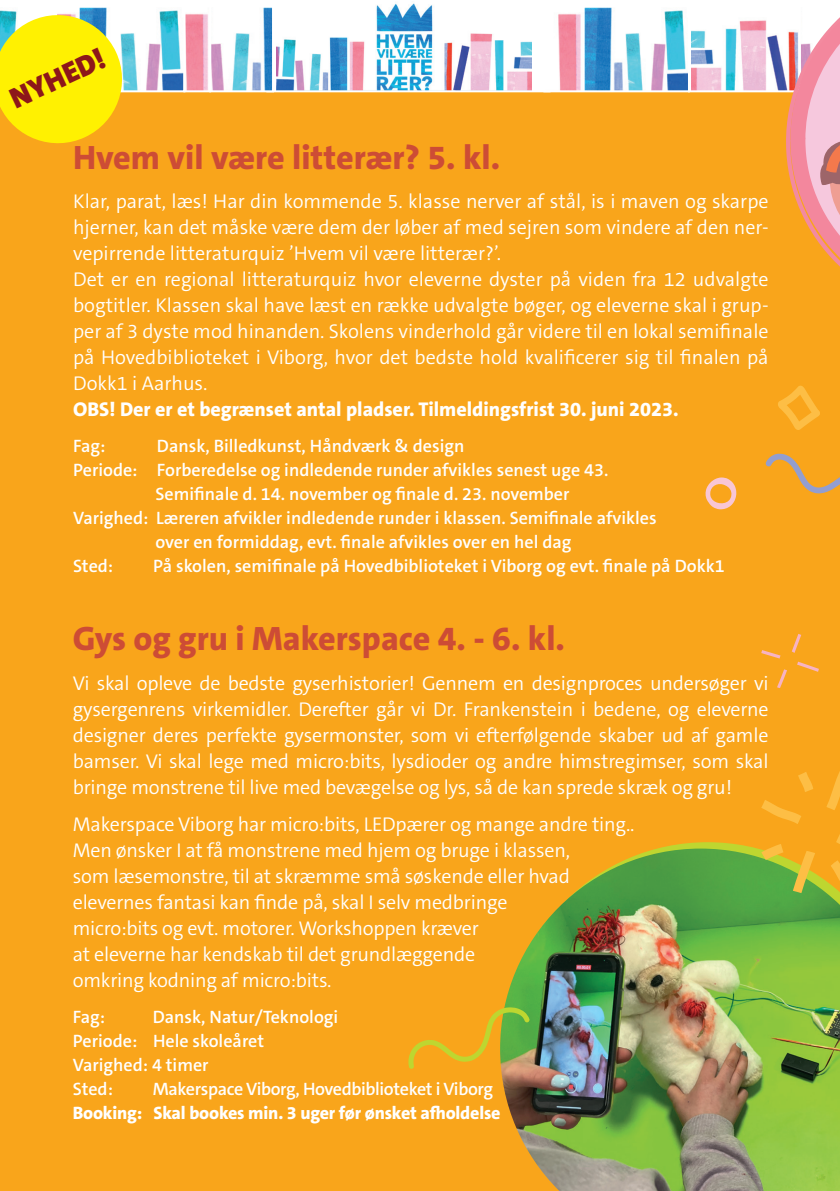
<style>
.page{position:relative;width:840px;height:1191px;background:#fff}
.page>*{position:absolute;margin:0;border:0;box-sizing:border-box;transform-origin:0 0}
.t1{font:800 34px "The Sans C5";color:#cd4c35}
.t2{font:900 29.4px "The Sans C5";color:#8d171a}
.t3{font:300 20px/26px "The Sans C5";letter-spacing:-.01em;color:#fff}
.t4{font:800 20px "The Sans C5";color:#fff}
.t5{font:600 18px/24px "The Sans C5";color:#fff}
.t6{font:800 18px "The Sans C5";letter-spacing:-.01em;color:#fff}
.t7{font:600 18px "The Sans C5";letter-spacing:-.02em;color:#fff}
</style>
<div class="page">
<div style="left:0;top:0;width:839px;height:1191px;background:#f9a51b"></div>
<img style="left:501px;top:848px;width:338px;height:343px">
<svg style="left:791px;top:634px;width:9px;height:19px"></svg>
<svg style="left:777px;top:669px;width:9px;height:19px"></svg>
<svg style="left:797px;top:661px;width:21px;height:11px"></svg>
<svg style="left:761px;top:650px;width:19px;height:8px"></svg>
<svg style="left:408px;top:1007px;width:121px;height:62px"></svg>
<svg style="left:0;top:0;width:840px;height:509px"></svg>
<svg style="left:826px;top:773px;width:13px;height:37px"></svg>
<svg style="left:792px;top:850px;width:22px;height:43px"></svg>
<svg style="left:761px;top:800px;width:40px;height:24px"></svg>
<svg style="left:798px;top:772px;width:14px;height:20px"></svg>
<svg style="left:761px;top:844px;width:22px;height:16px"></svg>
<svg style="left:830px;top:836px;width:9px;height:44px"></svg>
<h2 class="t2" style="left:4px;top:83px;width:103px;rotate:-25deg">NYHED!</h2>
<h1 class="t1" style="left:73px;top:136px;width:428px">Hvem vil være litterær? 5. kl.</h1>
<p class="t3" style="left:73px;top:189px;width:696px">Klar, parat, læs! Har din kommende 5. klasse nerver af stål, is i maven og skarpe hjerner, kan det måske være dem der løber af med sejren som vindere af den ner&shy;vepirrende litteraturquiz ’Hvem vil være litterær?’.<br>Det er en regional litteraturquiz hvor eleverne dyster på viden fra 12 udvalgte bogtitler. Klassen skal have læst en række udvalgte bøger, og eleverne skal i grup&shy;per af 3 dyste mod hinanden. Skolens vinderhold går videre til en lokal semifinale på Hovedbiblioteket i Viborg, hvor det bedste hold kvalificerer sig til finalen på Dokk1 i Aarhus.</p>
<p class="t4" style="left:73px;top:396px;width:606px">OBS! Der er et begrænset antal pladser. Tilmeldingsfrist 30. juni 2023.</p>
<p class="t5" style="left:73px;top:433px;width:34px">Fag:</p>
<p class="t5" style="left:157px;top:433px;width:309px">Dansk, Billedkunst, Håndværk &amp; design</p>
<p class="t5" style="left:73px;top:457px;width:536px">Periode: Forberedelse og indledende runder afvikles senest uge 43.</p>
<p class="t5" style="left:155px;top:481px;width:415px">Semifinale d. 14. november og finale d. 23. november</p>
<p class="t5" style="left:73px;top:505px;width:585px">Varighed: Læreren afvikler indledende runder i klassen. Semifinale afvikles</p>
<p class="t5" style="left:155px;top:529px;width:417px">over en formiddag, evt. finale afvikles over en hel dag</p>
<p class="t5" style="left:73px;top:553px;width:42px">Sted:</p>
<p class="t5" style="left:153px;top:553px;width:573px">På skolen, semifinale på Hovedbiblioteket i Viborg og evt. finale på Dokk1</p>
<h1 class="t1" style="left:73px;top:616px;width:493px">Gys og gru i Makerspace 4. - 6. kl.</h1>
<p class="t3" style="left:73px;top:670px;width:697px;text-align:justify">Vi skal opleve de bedste gyserhistorier! Gennem en designproces undersøger vi gysergenrens virkemidler. Derefter går vi Dr. Frankenstein i bedene, og eleverne designer deres perfekte gysermonster, som vi efterfølgende skaber ud af gamle bamser. Vi skal lege med micro:bits, lysdioder og andre himstregimser, som skal bringe monstrene til live med bevægelse og lys, så de kan sprede skræk og gru!</p>
<p class="t3" style="left:73px;top:811px;width:563px">Makerspace Viborg har micro:bits, LEDpærer og mange andre ting..<br>Men ønsker I at få monstrene med hjem og bruge i klassen,<br>som læsemonstre, til at skræmme små søskende eller hvad elevernes fantasi kan finde på, skal I selv medbringe<br>micro:bits og evt. motorer. Workshoppen kræver<br>at eleverne har kendskab til det grundlæggende<br>omkring kodning af micro:bits.</p>
<p class="t5" style="left:73px;top:1004px;width:34px">Fag:</p>
<p class="t5" style="left:73px;top:1004px;width:267px;text-indent:80px">Dansk, Natur/Teknologi<br>Periode: Hele skoleåret<br>Varighed: 4 timer<br>Sted:</p>
<p class="t7" style="left:153px;top:1077px;width:342px">Makerspace Viborg, Hovedbiblioteket i Viborg</p>
<p class="t6" style="left:73px;top:1101px;width:429px">Booking: Skal bookes min. 3 uger før ønsket afholdelse</p>
</div>
